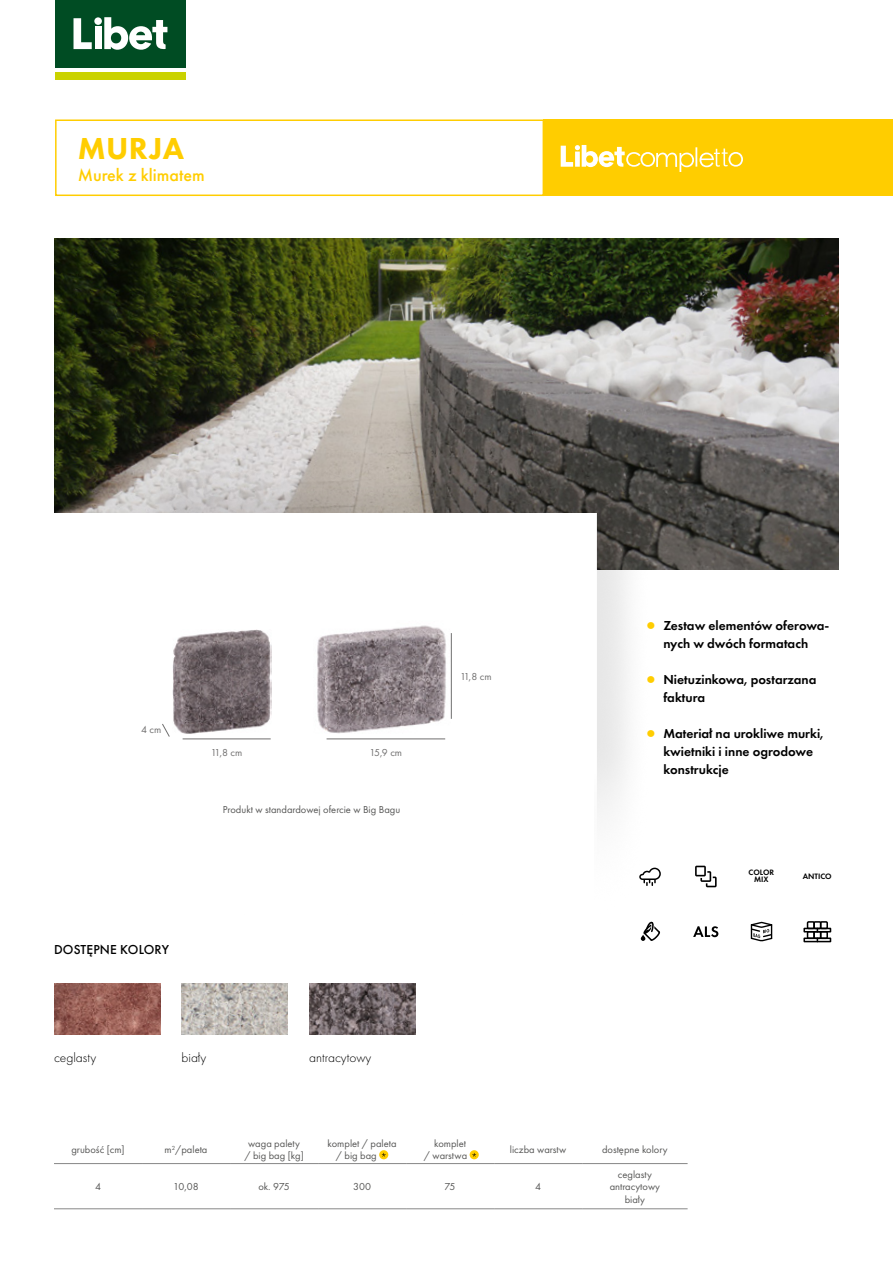
<style>
.page{position:relative;width:893px;height:1263px;background:#fff}
.page>*{position:absolute;margin:0;border:0;box-sizing:border-box;transform-origin:0 0}
.t1{font:800 31.5px "Futura PT";letter-spacing:.01em;color:#ffcd00}
.t2{font:500 18px "Futura PT";color:#ffcd00}
.t3{font:600 13.5px/18px "Futura PT";color:#000}
.t4{font:300 13.5px "Futura PT";color:#000}
.t5{font:500 13.5px "Futura PT";letter-spacing:.01em;color:#000}
.t6{font:10.5px/12.6px "Futura PT";color:#575756;text-align:center}
.t7{font:10.5px "Futura PT";color:#706f6f}
.t8{font:8.1px/6.9px "Futura TOT Dem";color:#000;text-align:center}
.s1{font-family:"Futura TOT";font-weight:300;color:#ffcd00}
</style>
<div class="page">
<img style="left:54px;top:238px;width:785px;height:332px">
<div style="left:137px;top:464px;width:517px;height:473px;background:#000;opacity:.1"></div>
<div style="left:139px;top:513px;width:457px;height:432px;background:#fff"></div>
<div style="left:34px;top:513px;width:560px;height:399px;background:#fff"></div>
<div style="left:55px;top:0;width:131px;height:67px;background:#004c23"></div>
<svg style="left:74px;top:18px;width:18px;height:31px"></svg>
<div style="left:94px;top:17px;width:8px;height:8px;background:#fff;border-radius:50%"></div>
<div style="left:95px;top:27px;width:7px;height:22px;background:#fff"></div>
<svg style="left:104px;top:17px;width:63px;height:33px"></svg>
<div style="left:55px;top:72px;width:131px;height:8px;background:#cad200"></div>
<div style="left:543px;top:119px;width:350px;height:77px;background:#ffcd00"></div>
<svg style="left:561px;top:145px;width:182px;height:27px"></svg>
<div style="left:55px;top:119px;width:489px;height:77px;border:2px solid #ffcd00"></div>
<img style="left:172px;top:629px;width:100px;height:105px">
<img style="left:317px;top:625px;width:129px;height:109px">
<hr style="left:183px;top:739px;width:88px;height:1px;background:#706f6f">
<hr style="left:327px;top:739px;width:118px;height:1px;background:#706f6f">
<svg style="left:162px;top:724px;width:8px;height:13px"></svg>
<hr style="left:451px;top:633px;width:1px;height:86px;background:#706f6f">
<svg style="left:695px;top:866px;width:22px;height:21px"></svg>
<svg style="left:641px;top:919px;width:19px;height:22px"></svg>
<svg style="left:693px;top:926px;width:25px;height:11px"></svg>
<svg style="left:750px;top:921px;width:23px;height:21px"></svg>
<div style="left:807px;top:931px;width:8px;height:8px;border:2px solid #000"></div>
<div style="left:813px;top:931px;width:8px;height:8px;border:2px solid #000"></div>
<div style="left:820px;top:931px;width:8px;height:8px;border:2px solid #000"></div>
<div style="left:803px;top:937px;width:28px;height:5px;border:2px solid #000"></div>
<div style="left:803px;top:928px;width:28px;height:4px;border:2px solid #000"></div>
<div style="left:807px;top:921px;width:8px;height:8px;border:2px solid #000"></div>
<div style="left:813px;top:921px;width:8px;height:8px;border:2px solid #000"></div>
<div style="left:820px;top:921px;width:8px;height:8px;border:2px solid #000"></div>
<svg style="left:639px;top:868px;width:22px;height:17px"></svg>
<img style="left:182px;top:983px;width:106px;height:52px">
<img style="left:54px;top:983px;width:106px;height:52px">
<img style="left:309px;top:983px;width:106px;height:52px">
<hr style="left:54px;top:1208px;width:88px;height:1px;background:#878787">
<hr style="left:142px;top:1208px;width:88px;height:1px;background:#878787">
<hr style="left:230px;top:1208px;width:88px;height:1px;background:#878787">
<hr style="left:318px;top:1208px;width:88px;height:1px;background:#878787">
<hr style="left:406px;top:1208px;width:88px;height:1px;background:#878787">
<hr style="left:494px;top:1208px;width:88px;height:1px;background:#878787">
<hr style="left:582px;top:1208px;width:106px;height:1px;background:#878787">
<hr style="left:54px;top:1163px;width:88px;height:1px;background:#878787">
<hr style="left:142px;top:1163px;width:88px;height:1px;background:#878787">
<hr style="left:230px;top:1163px;width:88px;height:1px;background:#878787">
<hr style="left:318px;top:1163px;width:88px;height:1px;background:#878787">
<hr style="left:406px;top:1163px;width:88px;height:1px;background:#878787">
<hr style="left:494px;top:1163px;width:88px;height:1px;background:#878787">
<hr style="left:582px;top:1163px;width:106px;height:1px;background:#878787">
<svg style="left:379px;top:1150px;width:9px;height:9px"></svg>
<svg style="left:382px;top:1153px;width:4px;height:3px"></svg>
<svg style="left:470px;top:1150px;width:9px;height:9px"></svg>
<svg style="left:472px;top:1153px;width:4px;height:3px"></svg>
<h1 class="t1" style="left:78px;top:129px;width:108px">MURJA</h1>
<h2 class="t2" style="left:78px;top:164px;width:128px">Murek z klimatem</h2>
<p class="t7" style="left:141px;top:723px;width:22px">4 cm</p>
<p class="t7" style="left:211px;top:746px;width:33px">11,8 cm</p>
<p class="t7" style="left:370px;top:746px;width:34px">15,9 cm</p>
<p class="t6" style="left:223px;top:803px;width:179px">Produkt w standardowej ofercie w Big Bagu</p>
<p class="t5" style="left:54px;top:941px;width:117px">DOSTĘPNE KOLORY</p>
<p class="t4" style="left:54px;top:1050px;width:44px">ceglasty</p>
<p class="t4" style="left:182px;top:1050px;width:26px">biały</p>
<p class="t4" style="left:309px;top:1050px;width:64px">antracytowy</p>
<p class="t7" style="left:460px;top:670px;width:33px">11,8 cm</p>
<p class="t3" style="left:646px;top:616px;width:185px;text-align:center"><span class="s1">▯</span> Zestaw elementów oferowa&shy;nych w dwóch formatach</p>
<p class="t3" style="left:663px;top:670px;width:155px;text-indent:-17px"><span class="s1">▯</span> Nietuzinkowa, postarzana faktura</p>
<p class="t3" style="left:663px;top:724px;width:162px;text-indent:-17px"><span class="s1">▯</span> Materiał na urokliwe murki, kwietniki i inne ogrodowe konstrukcje</p>
<p class="t8" style="left:748px;top:869px;width:27px">COLOR<br>MIX</p>
<p class="t8" style="left:803px;top:872px;width:30px">ANTICO</p>
<p class="t6" style="left:71px;top:1143px;width:55px">grubość [cm]</p>
<p class="t6" style="left:165px;top:1143px;width:44px">m<sup>2</sup>/paleta</p>
<p class="t6" style="left:244px;top:1137px;width:61px">waga palety / big bag [kg]</p>
<p class="t6" style="left:336px;top:1137px;width:62px;text-align:left;text-indent:-8px">komplet / paleta / big bag</p>
<p class="t6" style="left:424px;top:1137px;width:45px;text-align:right">komplet<br>/ warstwa</p>
<p class="t6" style="left:510px;top:1143px;width:58px">liczba warstw</p>
<p class="t6" style="left:602px;top:1143px;width:67px">dostępne kolory</p>
<p class="t6" style="left:95px;top:1180px;width:7px">4</p>
<p class="t6" style="left:173px;top:1180px;width:27px">10,08</p>
<p class="t6" style="left:258px;top:1180px;width:33px">ok. 975</p>
<p class="t6" style="left:353px;top:1180px;width:19px">300</p>
<p class="t6" style="left:445px;top:1180px;width:13px">75</p>
<p class="t6" style="left:535px;top:1180px;width:7px">4</p>
<p class="t6" style="left:610px;top:1168px;width:52px">ceglasty antracytowy biały</p>
</div>
